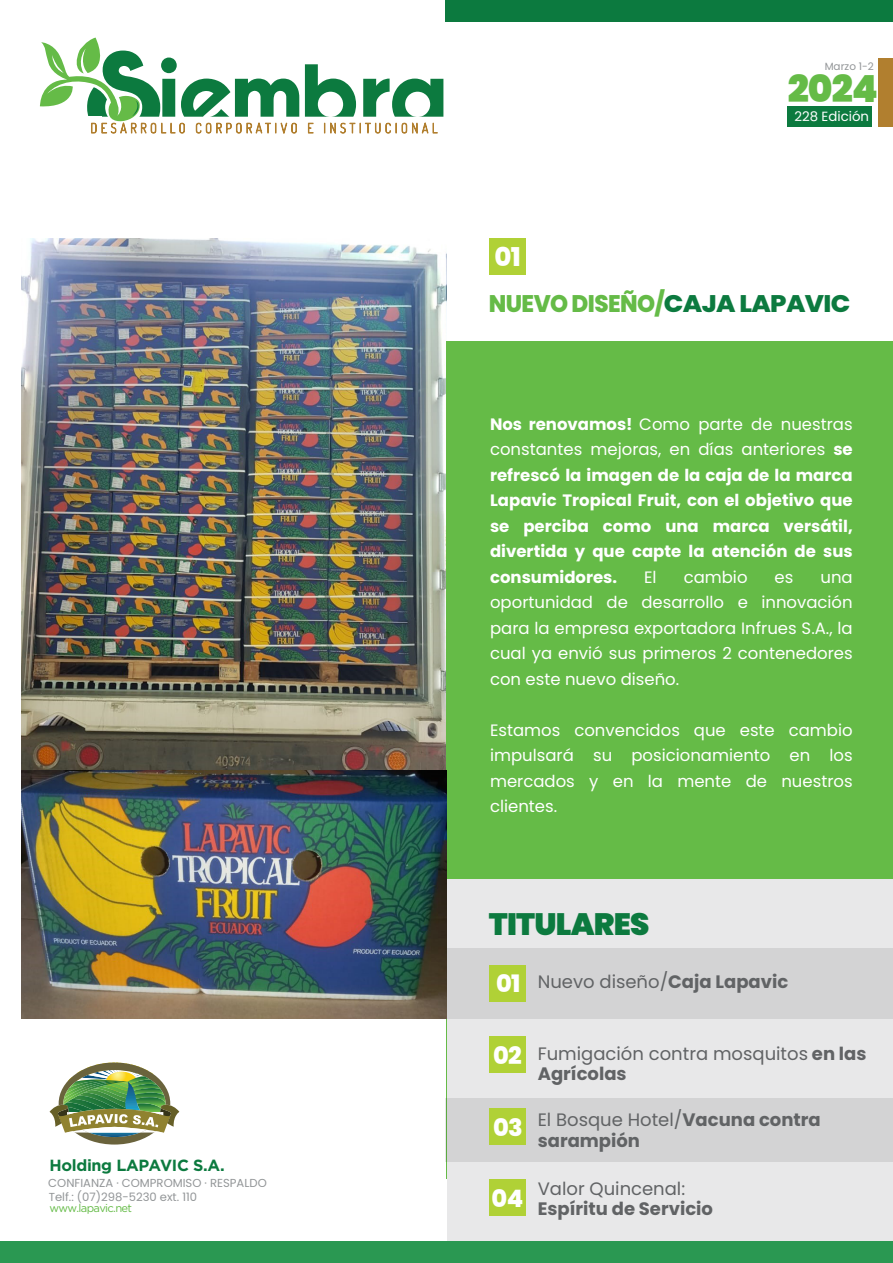
<style>
.page{position:relative;width:893px;height:1263px;background:#fff}
.page>*{position:absolute;margin:0;border:0;box-sizing:border-box;transform-origin:0 0}
.t1{font:900 37.35px "Poppins";color:#65bb47}
.t2{font:900 30.9px "Poppins";letter-spacing:-.025em;color:#0c7a3f}
.t3{font:800 25.95px "Poppins";color:#fff}
.t4{font:800 24px "Poppins";letter-spacing:-.025em;color:#65bb47;scale:.96 1}
.t5{font:800 24px "Poppins";letter-spacing:-.025em;color:#fff}
.t6{font:18px/20.4px "Poppins";color:#616365}
.t7{font:700 18px/20.4px "Poppins";color:#616365}
.t8{font:16.5px/25.5px "Poppins";color:#fff;text-align:justify}
.t9{font:700 16.5px/25.5px "Poppins";color:#fff;text-align:justify}
.t10{font:700 16.2px "Gotham";letter-spacing:-.02em;color:#0c7a3f}
.t11{font:13.35px "Poppins";color:#fff}
.t12{font:11.55px/14.2px "Poppins";color:#939698}
.t13{font:11.25px "Gotham";letter-spacing:-.06em;color:#65bb47}
.t14{font:10.5px "Poppins";color:#939698}
.s1{color:#0c7a3f}
.s2{font-weight:400}
.s3{font-weight:700}
</style>
<div class="page">
<img style="left:21px;top:238px;width:426px;height:780px">
<div style="left:490px;top:238px;width:36px;height:36px;background:#b0d136"></div>
<div style="left:446px;top:341px;width:447px;height:837px;background:#65bb47"></div>
<div style="left:788px;top:106px;width:84px;height:21px;background:#0c7a3f"></div>
<svg style="left:40px;top:38px;width:404px;height:96px"></svg>
<img style="left:50px;top:1062px;width:129px;height:82px">
<div style="left:878px;top:58px;width:15px;height:69px;background:#b17f2f"></div>
<div style="left:447px;top:879px;width:446px;height:365px;background:#e8e8e9"></div>
<div style="left:445px;top:948px;width:448px;height:70px;background:#d3d3d4"></div>
<div style="left:445px;top:1098px;width:448px;height:64px;background:#d3d3d4"></div>
<div style="left:490px;top:965px;width:36px;height:36px;background:#b0d136"></div>
<div style="left:490px;top:1037px;width:36px;height:36px;background:#b0d136"></div>
<div style="left:490px;top:1109px;width:36px;height:36px;background:#b0d136"></div>
<div style="left:490px;top:1179px;width:36px;height:36px;background:#b0d136"></div>
<div style="left:0;top:1242px;width:893px;height:21px;background:#2a9852"></div>
<div style="left:445px;top:0;width:448px;height:22px;background:#0c7a3f"></div>
<p class="t10" style="left:50px;top:1154px;width:177px">Holding LAPAVIC S.A.</p>
<p class="t12" style="left:48px;top:1175px;width:220px">CONFIANZA · COMPROMISO · RESPALDO<br>Telf.: (07)298-5230 ext. 110</p>
<p class="t13" style="left:50px;top:1201px;width:84px">www.lapavic.net</p>
<h3 class="t3" style="left:495px;top:241px;width:28px">01</h3>
<p class="t14" style="left:825px;top:60px;width:51px">Marzo 1-2</p>
<h1 class="t1" style="left:788px;top:67px;width:92px">2024</h1>
<p class="t11" style="left:794px;top:108px;width:76px">228 Edición</p>
<h3 class="t4" style="left:489px;top:289px;width:378px">NUEVO DISEÑO/<span class="s1">CAJA LAPAVIC</span></h3>
<p class="t9" style="left:490px;top:411px;width:364px">Nos renovamos! <span class="s2">Como parte de nuestras constantes mejoras, en días anteriores</span> se refrescó la imagen de la caja de la marca Lapavic Tropical Fruit, con el objetivo que se perciba como una marca versátil, divertida y que capte la atención de sus consumidores.</p>
<p class="t8" style="left:644px;top:564px;width:14px">El</p>
<p class="t8" style="left:684px;top:564px;width:65px">cambio</p>
<p class="t8" style="left:775px;top:564px;width:20px">es</p>
<p class="t8" style="left:490px;top:564px;width:364px;text-indent:330px">una oportunidad de desarrollo e innovación para la empresa exportadora Infrues S.A., la cual ya envió sus primeros 2 contenedores con este nuevo diseño.</p>
<p class="t8" style="left:490px;top:717px;width:364px">Estamos convencidos que este cambio impulsará su posicionamiento en los mercados y en la mente de nuestros clientes.</p>
<h2 class="t2" style="left:489px;top:906px;width:162px">TITULARES</h2>
<h3 class="t5" style="left:496px;top:970px;width:26px">01</h3>
<p class="t6" style="left:538px;top:971px;width:252px">Nuevo diseño/<span class="s3">Caja Lapavic</span></p>
<h3 class="t5" style="left:493px;top:1042px;width:30px">02</h3>
<h3 class="t5" style="left:493px;top:1114px;width:31px">03</h3>
<p class="t6" style="left:538px;top:1043px;width:330px">Fumigación contra mosquitos <span class="s3">en las<br>Agrícolas</span></p>
<p class="t7" style="left:538px;top:1110px;width:285px"><span class="s2">El Bosque Hotel/</span>Vacuna contra sarampión</p>
<h3 class="t5" style="left:492px;top:1184px;width:33px">04</h3>
<p class="t6" style="left:538px;top:1178px;width:149px">Valor Quincenal:</p>
<p class="t7" style="left:538px;top:1199px;width:177px">Espíritu de Servicio</p>
</div>
